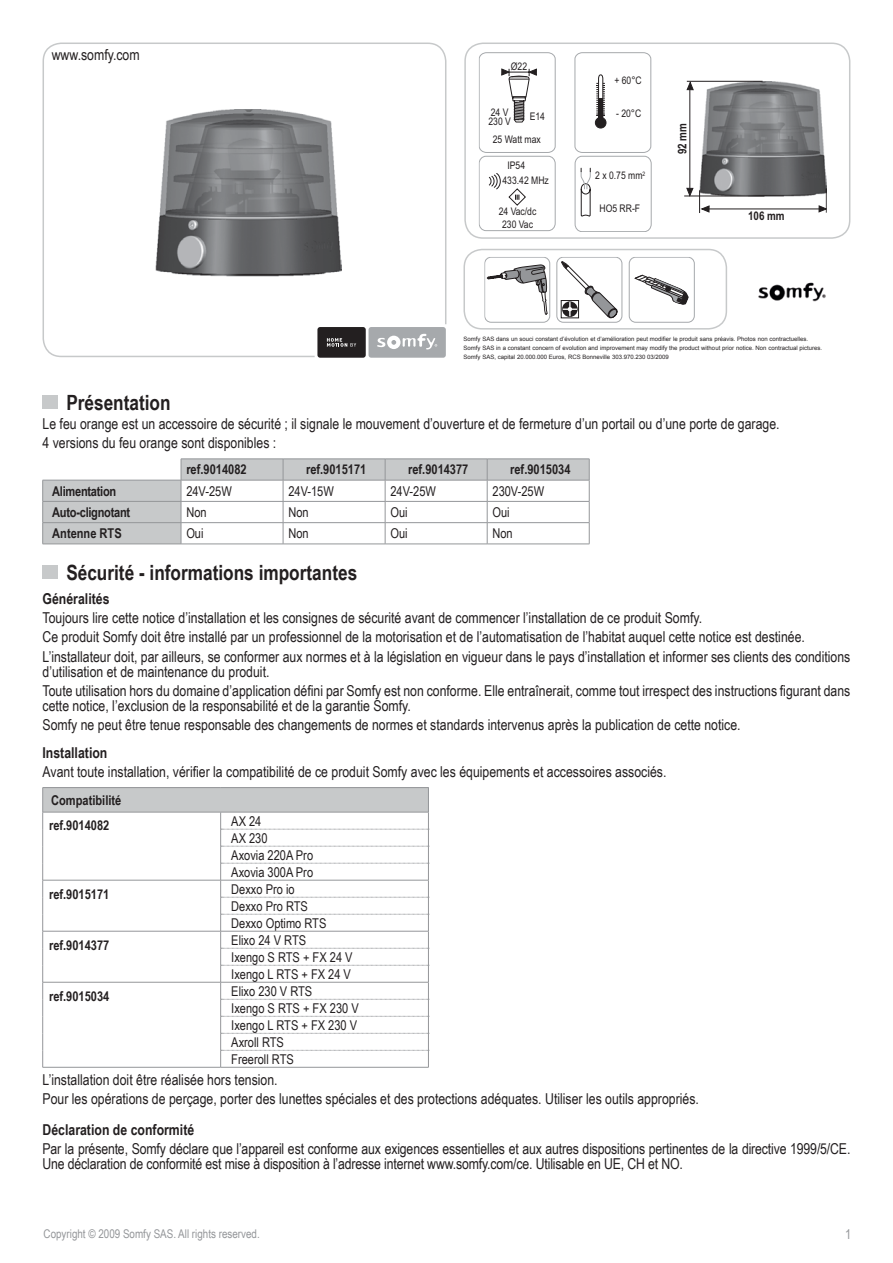
<style>
.page{position:relative;width:893px;height:1263px;background:#fff}
.page>*{position:absolute;margin:0;border:0;box-sizing:border-box;transform-origin:0 0}
.t1{font:700 21px "Arial Narrow";color:#231f20}
.t2{font:15px/19.2px "Arial Narrow";color:#231f20}
.t3{font:700 15px "Arial Narrow";color:#231f20}
.t4{font:13.5px/17px "Arial Narrow";color:#231f20}
.t5{font:700 13.5px/25.7px "Arial Narrow";color:#231f20}
.t6{font:700 13.5px "Arial Narrow";letter-spacing:-.02em;color:#231f20}
.t7{font:13.5px "Arial Narrow";color:#949699}
.t8{font:12px "Arial Narrow";color:#949699}
.t9{font:700 12px "Arial Narrow";color:#231f20}
.t10{font:10.5px/9px "Arial Narrow";color:#231f20}
.t11{font:6px/9px "Arial";color:#231f20}
</style>
<div class="page">
<div style="left:43px;top:43px;width:403px;height:314px;border:2px solid #c7c9ca;border-radius:18px"></div>
<img style="left:699px;top:82px;width:128px;height:114px">
<hr style="left:687px;top:81px;width:76px;height:1px;background:#231f20">
<hr style="left:684px;top:196px;width:80px;height:1px;background:#231f20">
<hr style="left:690px;top:85px;width:1px;height:106px;background:#231f20">
<hr style="left:702px;top:209px;width:118px;height:1px;background:#231f20">
<svg style="left:687px;top:82px;width:6px;height:8px"></svg>
<svg style="left:687px;top:188px;width:6px;height:8px"></svg>
<svg style="left:699px;top:190px;width:10px;height:23px"></svg>
<svg style="left:819px;top:188px;width:8px;height:25px"></svg>
<svg style="left:479px;top:52px;width:173px;height:180px"></svg>
<div style="left:464px;top:43px;width:386px;height:196px;border:2px solid #c7c9ca;border-radius:18px"></div>
<svg style="left:484px;top:257px;width:139px;height:66px"></svg>
<div style="left:629px;top:257px;width:66px;height:66px;border:1px solid #a6a9ac;border-radius:7px"></div>
<svg style="left:634px;top:275px;width:55px;height:30px"></svg>
<div style="left:463px;top:249px;width:264px;height:81px;border:2px solid #c7c9ca;border-radius:18px"></div>
<img style="left:758px;top:282px;width:68px;height:20px">
<img style="left:156px;top:110px;width:186px;height:167px">
<svg style="left:315px;top:324px;width:131px;height:34px"></svg>
<hr style="left:43px;top:544px;width:138px;height:1px;background:#949699">
<hr style="left:181px;top:544px;width:102px;height:1px;background:#949699">
<hr style="left:283px;top:544px;width:102px;height:1px;background:#949699">
<hr style="left:385px;top:544px;width:102px;height:1px;background:#949699">
<hr style="left:487px;top:544px;width:102px;height:1px;background:#949699">
<svg style="left:42px;top:459px;width:548px;height:85px"></svg>
<div style="left:43px;top:788px;width:385px;height:24px;background:#c7c9ca"></div>
<hr style="left:43px;top:880px;width:178px;height:1px;background:#949699">
<hr style="left:43px;top:931px;width:178px;height:1px;background:#949699">
<hr style="left:43px;top:982px;width:178px;height:1px;background:#949699">
<hr style="left:43px;top:1067px;width:178px;height:1px;background:#949699">
<hr style="left:221px;top:1067px;width:208px;height:1px;background:#949699">
<hr style="left:43px;top:787px;width:178px;height:1px;background:#949699">
<svg style="left:42px;top:788px;width:1px;height:279px"></svg>
<hr style="left:221px;top:787px;width:208px;height:1px;background:#949699">
<svg style="left:220px;top:788px;width:209px;height:279px"></svg>
<hr style="left:43px;top:812px;width:178px;height:1px;background:#949699">
<hr style="left:221px;top:812px;width:208px;height:1px;background:#949699">
<div style="left:43px;top:395px;width:15px;height:14px;background:#c7c9ca"></div>
<div style="left:43px;top:566px;width:15px;height:13px;background:#c7c9ca"></div>
<p class="t2" style="left:52px;top:45px;width:89px">www.somfy.com</p>
<p class="t10" style="left:511px;top:62px;width:18px">Ø22</p>
<p class="t10" style="left:488px;top:107px;width:24px">24 V<br>230 V</p>
<p class="t10" style="left:530px;top:112px;width:17px">E14</p>
<p class="t10" style="left:493px;top:134px;width:50px">25 Watt max</p>
<p class="t10" style="left:507px;top:160px;width:19px">IP54</p>
<p class="t10" style="left:499px;top:205px;width:39px;line-height:12.6px;text-align:center">24 Vac/dc<br>230 Vac</p>
<p class="t10" style="left:502px;top:176px;width:48px">433.42 MHz</p>
<p class="t10" style="left:614px;top:76px;width:29px">+ 60°C</p>
<p class="t10" style="left:616px;top:109px;width:27px">- 20°C</p>
<p class="t10" style="left:595px;top:171px;width:52px">2 x 0.75 mm<sup>2</sup></p>
<p class="t10" style="left:599px;top:204px;width:42px">HO5 RR-F</p>
<p class="t9" style="left:673px;top:154px;width:33px;rotate:-90deg">92 mm</p>
<p class="t9" style="left:748px;top:207px;width:38px">106 mm</p>
<p class="t11" style="left:463px;top:335px;width:360px">Somfy SAS dans un souci constant d’évolution et d’amélioration peut modifier le produit sans préavis. Photos non contractuelles.<br>Somfy SAS in a constant concern of evolution and improvement may modify the product without prior notice. Non contractual pictures.<br>Somfy SAS, capital 20.000.000 Euros, RCS Bonneville 303.970.230 03/2009</p>
<h1 class="t1" style="left:66px;top:387px;width:106px">Présentation</h1>
<p class="t2" style="left:43px;top:414px;width:739px">Le feu orange est un accessoire de sécurité ; il signale le mouvement d’ouverture et de fermeture d’un portail ou d’une porte de garage.<br>4 versions du feu orange sont disponibles :</p>
<p class="t5" style="left:186px;top:456px;width:62px">ref.9014082</p>
<p class="t5" style="left:306px;top:456px;width:62px">ref.9015171</p>
<p class="t5" style="left:408px;top:456px;width:62px">ref.9014377</p>
<p class="t5" style="left:510px;top:456px;width:62px">ref.9015034</p>
<p class="t6" style="left:52px;top:481px;width:66px">Alimentation</p>
<p class="t4" style="left:186px;top:482px;width:47px">24V-25W</p>
<p class="t4" style="left:288px;top:482px;width:47px">24V-15W</p>
<p class="t4" style="left:390px;top:482px;width:47px">24V-25W</p>
<p class="t4" style="left:492px;top:482px;width:53px">230V-25W</p>
<p class="t6" style="left:52px;top:502px;width:80px">Auto-clignotant</p>
<p class="t4" style="left:186px;top:503px;width:22px">Non</p>
<p class="t4" style="left:288px;top:503px;width:22px">Non</p>
<p class="t4" style="left:390px;top:503px;width:19px">Oui</p>
<p class="t4" style="left:492px;top:503px;width:19px">Oui</p>
<p class="t5" style="left:52px;top:520px;width:71px">Antenne RTS</p>
<p class="t4" style="left:186px;top:524px;width:19px">Oui</p>
<p class="t4" style="left:288px;top:524px;width:22px">Non</p>
<p class="t4" style="left:390px;top:524px;width:19px">Oui</p>
<p class="t4" style="left:492px;top:524px;width:22px">Non</p>
<h1 class="t1" style="left:66px;top:557px;width:292px">Sécurité - informations importantes</h1>
<p class="t3" style="left:43px;top:587px;width:69px">Généralités</p>
<p class="t2" style="left:43px;top:608px;width:809px">Toujours lire cette notice d’installation et les consignes de sécurité avant de commencer l’installation de ce produit Somfy.<br>Ce produit Somfy doit être installé par un professionnel de la motorisation et de l’automatisation de l’habitat auquel cette notice est destinée.<br>L’installateur doit, par ailleurs, se conformer aux normes et à la législation en vigueur dans le pays d’installation et informer ses clients des conditions</p>
<p class="t2" style="left:43px;top:661px;width:809px">d’utilisation et de maintenance du produit.<br>Toute utilisation hors du domaine d’application défini par Somfy est non conforme. Elle entraînerait, comme tout irrespect des instructions figurant dans</p>
<p class="t2" style="left:43px;top:695px;width:700px">cette notice, l’exclusion de la responsabilité et de la garantie Somfy.<br>Somfy ne peut être tenue responsable des changements de normes et standards intervenus après la publication de cette notice.</p>
<p class="t3" style="left:43px;top:741px;width:66px">Installation</p>
<p class="t2" style="left:43px;top:762px;width:625px">Avant toute installation, vérifier la compatibilité de ce produit Somfy avec les équipements et accessoires associés.</p>
<p class="t5" style="left:49px;top:786px;width:74px">Compatibilité ref.9014082</p>
<p class="t4" style="left:231px;top:812px;width:83px">AX 24<br>AX 230<br>Axovia 220A Pro<br>Axovia 300A Pro</p>
<p class="t5" style="left:49px;top:880px;width:62px">ref.9015171</p>
<p class="t4" style="left:231px;top:880px;width:97px">Dexxo Pro io<br>Dexxo Pro RTS<br>Dexxo Optimo RTS</p>
<p class="t5" style="left:49px;top:931px;width:62px">ref.9014377</p>
<p class="t4" style="left:231px;top:931px;width:123px">Elixo 24 V RTS<br>Ixengo S RTS + FX 24 V<br>Ixengo L RTS + FX 24 V</p>
<p class="t5" style="left:49px;top:982px;width:62px">ref.9015034</p>
<p class="t4" style="left:231px;top:982px;width:129px">Elixo 230 V RTS<br>Ixengo S RTS + FX 230 V<br>Ixengo L RTS + FX 230 V<br>Axroll RTS<br>Freeroll RTS</p>
<p class="t2" style="left:43px;top:1069px;width:658px">L’installation doit être réalisée hors tension.<br>Pour les opérations de perçage, porter des lunettes spéciales et des protections adéquates. Utiliser les outils appropriés.</p>
<p class="t3" style="left:43px;top:1118px;width:153px">Déclaration de conformité</p>
<p class="t2" style="left:43px;top:1141px;width:809px;line-height:15px">Par la présente, Somfy déclare que l’appareil est conforme aux exigences essentielles et aux autres dispositions pertinentes de la directive 1999/5/CE.<br>Une déclaration de conformité est mise à disposition à l’adresse internet www.somfy.com/ce. Utilisable en UE, CH et NO.</p>
<p class="t8" style="left:44px;top:1225px;width:218px">Copyright © 2009 Somfy SAS. All rights reserved.</p>
<p class="t7" style="left:845px;top:1224px;width:8px">1</p>
</div>
